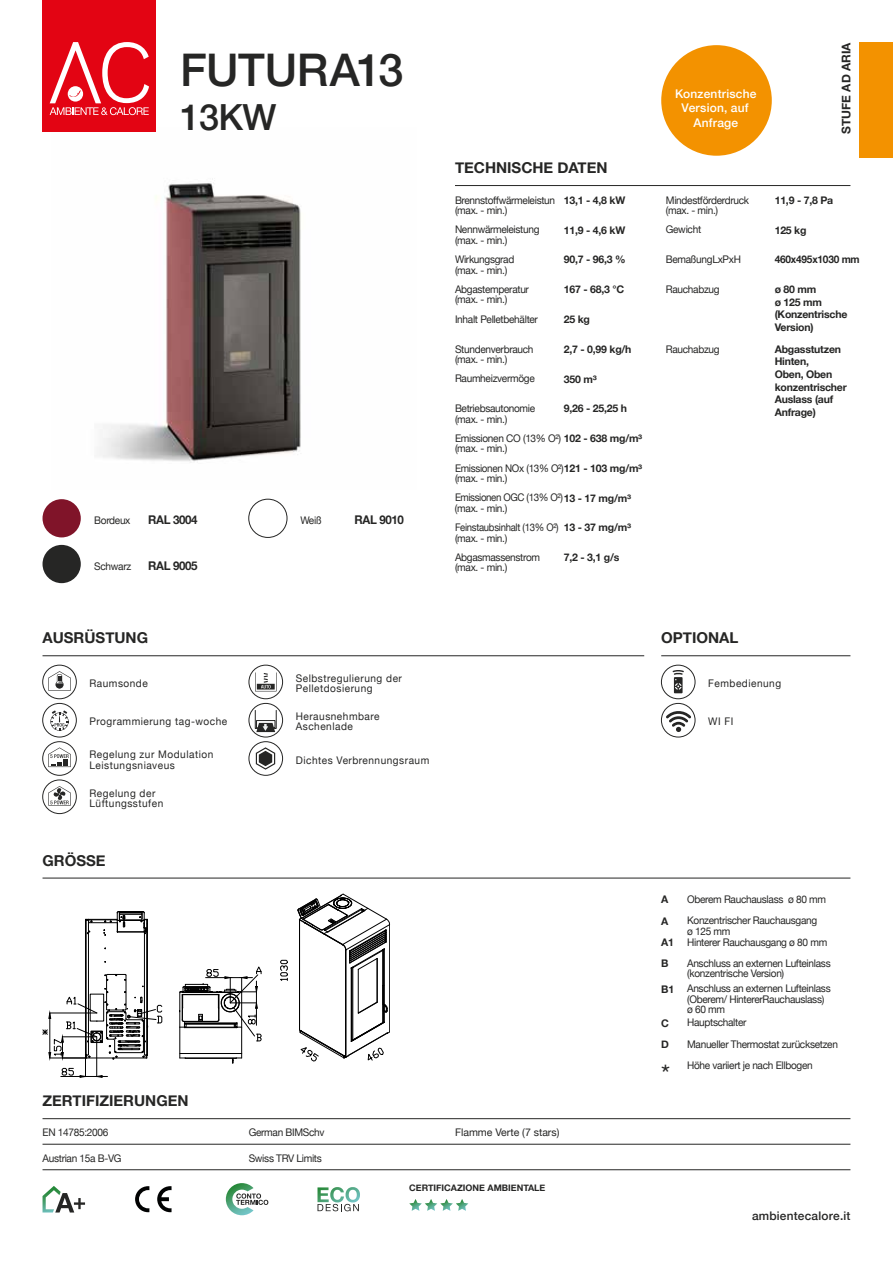
<style>
.page{position:relative;width:893px;height:1263px;background:#fff}
.page>*{position:absolute;margin:0;border:0;box-sizing:border-box;transform-origin:0 0}
.t1{font:500 45px "Helvetica Neue";letter-spacing:-.005em;color:#262625}
.t2{font:500 36px "Helvetica Neue";color:#262625}
.t3{font:25.5px "Helvetica Neue";color:#262625}
.t4{font:700 15px "Helvetica Neue";color:#262625}
.t5{font:500 12px/14.5px "Helvetica Neue";letter-spacing:.015em;color:#fff;text-align:center}
.t6{font:700 12px "Helvetica Neue";letter-spacing:-.03em;color:#262625;scale:.96 1}
.t7{font:700 12px "Helvetica Neue";color:#262625}
.t8{font:500 11.85px "Helvetica Neue";letter-spacing:.015em;color:#262625}
.t9{font:10.5px/10.5px "Helvetica Neue";letter-spacing:-.03em;color:#262625;scale:.96 1}
.t10{font:700 10.5px/12.6px "Helvetica Neue";letter-spacing:-.02em;color:#262625}
.t11{font:10.5px/10.5px "Helvetica Neue";letter-spacing:.05em;color:#262625;scale:.96 1}
.t12{font:10.5px/10.5px "Helvetica Neue";letter-spacing:-.03em;color:#262625;scale:.94 1}
.t13{font:10.5px/10.5px "Helvetica Neue";letter-spacing:-.03em;color:#262625;scale:.93 1}
.t14{font:10.5px/10.5px "Helvetica Neue";letter-spacing:-.03em;color:#262625;scale:.91 1}
.t15{font:10.5px "Helvetica Neue";color:#262625}
.t16{font:700 10.5px "Helvetica Neue";letter-spacing:-.02em;color:#262625;scale:.96 1}
.t17{font:700 9px "Helvetica Neue";color:#262625}
.s1{font-weight:700}
</style>
<div class="page">
<hr style="left:455px;top:185px;width:395px;height:1px;background:#262625">
<hr style="left:43px;top:655px;width:601px;height:1px;background:#262625">
<hr style="left:661px;top:655px;width:189px;height:1px;background:#262625">
<hr style="left:43px;top:878px;width:807px;height:1px;background:#262625">
<svg style="left:43px;top:1186px;width:42px;height:26px"></svg>
<svg style="left:135px;top:1186px;width:14px;height:26px"></svg>
<svg style="left:157px;top:1186px;width:15px;height:26px"></svg>
<svg style="left:226px;top:1183px;width:42px;height:32px"></svg>
<svg style="left:317px;top:1187px;width:43px;height:24px"></svg>
<svg style="left:409px;top:1199px;width:59px;height:12px"></svg>
<div style="left:860px;top:43px;width:33px;height:115px;background:#f39200"></div>
<svg style="left:297px;top:893px;width:93px;height:168px"></svg>
<svg style="left:280px;top:960px;width:8px;height:21px"></svg>
<svg style="left:43px;top:911px;width:120px;height:167px"></svg>
<svg style="left:179px;top:966px;width:83px;height:97px"></svg>
<div style="left:43px;top:499px;width:38px;height:38px;background:#801429;border-radius:50%"></div>
<div style="left:43px;top:545px;width:38px;height:38px;background:#262625;border-radius:50%"></div>
<div style="left:249px;top:499px;width:38px;height:39px;border:1px solid #262625;border-radius:50%"></div>
<img style="left:99px;top:178px;width:202px;height:285px">
<div style="left:43px;top:665px;width:34px;height:34px;border:1px solid #262625;border-radius:50%"></div>
<svg style="left:48px;top:671px;width:23px;height:20px"></svg>
<div style="left:43px;top:703px;width:34px;height:34px;border:1px solid #262625;border-radius:50%"></div>
<svg style="left:50px;top:710px;width:19px;height:21px"></svg>
<div style="left:43px;top:741px;width:34px;height:34px;border:1px solid #262625;border-radius:50%"></div>
<svg style="left:48px;top:747px;width:23px;height:20px"></svg>
<div style="left:43px;top:780px;width:34px;height:34px;border:1px solid #262625;border-radius:50%"></div>
<svg style="left:48px;top:786px;width:23px;height:20px"></svg>
<div style="left:249px;top:665px;width:34px;height:34px;border:1px solid #262625;border-radius:50%"></div>
<svg style="left:255px;top:672px;width:22px;height:19px"></svg>
<div style="left:249px;top:703px;width:34px;height:34px;border:1px solid #262625;border-radius:50%"></div>
<div style="left:255px;top:710px;width:22px;height:19px;border:1px solid #262625"></div>
<div style="left:256px;top:720px;width:19px;height:8px;border:1px solid #262625"></div>
<svg style="left:256px;top:723px;width:19px;height:9px"></svg>
<div style="left:249px;top:741px;width:34px;height:34px;border:1px solid #262625;border-radius:50%"></div>
<svg style="left:255px;top:747px;width:21px;height:23px"></svg>
<div style="left:661px;top:665px;width:34px;height:34px;border:1px solid #262625;border-radius:50%"></div>
<svg style="left:672px;top:670px;width:12px;height:23px"></svg>
<div style="left:661px;top:703px;width:34px;height:34px;border:1px solid #262625;border-radius:50%"></div>
<svg style="left:666px;top:709px;width:25px;height:23px"></svg>
<hr style="left:43px;top:1118px;width:807px;height:1px;background:#262625">
<hr style="left:43px;top:1144px;width:807px;height:1px;background:#262625">
<hr style="left:43px;top:1169px;width:807px;height:1px;background:#262625">
<div style="left:661px;top:45px;width:111px;height:111px;background:#f39200;border-radius:50%"></div>
<div style="left:43px;top:0;width:113px;height:132px;background:#e30413"></div>
<svg style="left:50px;top:42px;width:99px;height:73px"></svg>
<h1 class="t1" style="left:180px;top:34px;width:225px">FUTURA13</h1>
<h2 class="t2" style="left:180px;top:88px;width:98px">13KW</h2>
<p class="t9" style="left:94px;top:516px;width:39px">Bordeux</p>
<p class="t6" style="left:148px;top:510px;width:53px">RAL 3004</p>
<p class="t9" style="left:94px;top:561px;width:40px">Schwarz</p>
<p class="t6" style="left:148px;top:556px;width:53px">RAL 9005</p>
<p class="t9" style="left:300px;top:516px;width:23px">Weiß</p>
<p class="t6" style="left:354px;top:510px;width:53px">RAL 9010</p>
<h3 class="t4" style="left:455px;top:156px;width:154px">TECHNISCHE DATEN</h3>
<p class="t9" style="left:455px;top:195px;width:106px">Brennstoffwärmeleistun (max. - min.)</p>
<p class="t10" style="left:564px;top:194px;width:63px">13,1 - 4,8 kW</p>
<p class="t9" style="left:455px;top:225px;width:90px">Nennwärmeleistung (max. - min.)</p>
<p class="t10" style="left:564px;top:224px;width:63px">11,9 - 4,6 kW</p>
<p class="t9" style="left:455px;top:255px;width:63px">Wirkungsgrad (max. - min.)</p>
<p class="t10" style="left:564px;top:254px;width:63px">90,7 - 96,3 %</p>
<p class="t9" style="left:455px;top:285px;width:79px">Abgastemperatur (max. - min.)</p>
<p class="t10" style="left:564px;top:283px;width:62px">167 - 68,3 °C</p>
<p class="t9" style="left:455px;top:314px;width:88px">Inhalt Pelletbehälter</p>
<p class="t10" style="left:564px;top:313px;width:28px">25 kg</p>
<p class="t9" style="left:455px;top:344px;width:83px">Stundenverbrauch (max. - min.)</p>
<p class="t10" style="left:564px;top:343px;width:69px">2,7 - 0,99 kg/h</p>
<p class="t9" style="left:455px;top:374px;width:85px">Raumheizvermöge</p>
<p class="t10" style="left:564px;top:373px;width:35px">350 m³</p>
<p class="t9" style="left:455px;top:404px;width:85px">Betriebsautonomie (max. - min.)</p>
<p class="t10" style="left:564px;top:402px;width:65px">9,26 - 25,25 h</p>
<p class="t9" style="left:455px;top:433px;width:197px">Emissionen CO (13% O²) <span class="s1">102 - 638 mg/m³ </span>(max. - min.)</p>
<p class="t12" style="left:455px;top:463px;width:201px">Emissionen NOx (13% O²)<span class="s1">121 - 103 mg/m³ </span>(max. - min.)</p>
<p class="t13" style="left:455px;top:493px;width:191px">Emissionen OGC (13% O²)<span class="s1">13 - 17 mg/m³ </span>(max. - min.)</p>
<p class="t14" style="left:455px;top:523px;width:115px">Feinstaubsinhalt (13% O²) (max. - min.)</p>
<p class="t10" style="left:564px;top:522px;width:69px">13 - 37 mg/m³</p>
<p class="t9" style="left:455px;top:552px;width:90px">Abgasmassenstrom (max. - min.)</p>
<p class="t10" style="left:564px;top:551px;width:57px">7,2 - 3,1 g/s</p>
<p class="t5" style="left:675px;top:85px;width:83px">Konzentrische<br>Version, auf<br>Anfrage</p>
<p class="t7" style="left:837px;top:134px;width:93px;rotate:-90deg">STUFE AD ARIA</p>
<p class="t9" style="left:666px;top:195px;width:88px">Mindestförderdruck (max. - min.)</p>
<p class="t10" style="left:775px;top:194px;width:60px">11,9 - 7,8 Pa</p>
<p class="t9" style="left:666px;top:225px;width:38px">Gewicht</p>
<p class="t10" style="left:775px;top:224px;width:33px">125 kg</p>
<p class="t9" style="left:666px;top:255px;width:80px">BemaßungLxPxH</p>
<p class="t16" style="left:775px;top:251px;width:90px">460x495x1030 mm</p>
<p class="t9" style="left:666px;top:285px;width:58px">Rauchabzug</p>
<p class="t10" style="left:775px;top:283px;width:74px">ø 80 mm<br>ø 125 mm (Konzentrische<br>Version)</p>
<p class="t9" style="left:666px;top:344px;width:58px">Rauchabzug</p>
<p class="t10" style="left:775px;top:343px;width:74px">Abgasstutzen<br>Hinten,<br>Oben, Oben konzentrischer<br>Auslass (auf<br>Anfrage)</p>
<h3 class="t4" style="left:43px;top:626px;width:107px">AUSRÜSTUNG</h3>
<h3 class="t4" style="left:661px;top:626px;width:79px">OPTIONAL</h3>
<p class="t11" style="left:90px;top:678px;width:62px">Raumsonde</p>
<p class="t11" style="left:90px;top:717px;width:145px">Programmierung tag-woche</p>
<p class="t11" style="left:90px;top:750px;width:131px">Regelung zur Modulation<br>Leistungsniaveus</p>
<p class="t11" style="left:90px;top:788px;width:78px">Regelung der<br>Lüftungsstufen</p>
<h3 class="t4" style="left:43px;top:848px;width:65px">GRÖSSE</h3>
<p class="t11" style="left:296px;top:673px;width:112px">Selbstregulierung der<br>Pelletdosierung</p>
<p class="t11" style="left:296px;top:712px;width:89px">Herausnehmbare<br>Aschenlade</p>
<p class="t11" style="left:296px;top:755px;width:141px">Dichtes Verbrennungsraum</p>
<h3 class="t4" style="left:43px;top:1089px;width:148px">ZERTIFIZIERUNGEN</h3>
<p class="t9" style="left:43px;top:1128px;width:70px">EN 14785:2006</p>
<p class="t9" style="left:43px;top:1153px;width:84px">Austrian 15a B-VG</p>
<p class="t9" style="left:249px;top:1128px;width:80px">German BIMSchv</p>
<p class="t9" style="left:249px;top:1153px;width:78px">Swiss TRV Limits</p>
<p class="t15" style="left:455px;top:1125px;width:106px">Flamme Verte (7 stars)</p>
<p class="t17" style="left:409px;top:1181px;width:138px">CERTIFICAZIONE AMBIENTALE</p>
<p class="t11" style="left:708px;top:678px;width:77px">Fembedienung</p>
<p class="t9" style="left:708px;top:717px;width:28px">WI FI</p>
<p class="t10" style="left:661px;top:893px;width:9px">A</p>
<p class="t9" style="left:687px;top:895px;width:146px">Oberem Rauchauslass ø 80 mm</p>
<p class="t10" style="left:661px;top:915px;width:9px">A</p>
<p class="t9" style="left:687px;top:916px;width:137px">Konzentrischer Rauchausgang</p>
<p class="t9" style="left:687px;top:926px;width:47px">ø 125 mm</p>
<p class="t9" style="left:661px;top:937px;width:174px"><span class="s1">A1</span> Hinterer Rauchausgang ø 80 mm</p>
<p class="t10" style="left:661px;top:957px;width:9px">B</p>
<p class="t9" style="left:687px;top:958px;width:151px">Anschluss an externen Lufteinlass (konzentrische Version)</p>
<p class="t9" style="left:687px;top:984px;width:151px;text-indent:-26px"><span class="s1">B1</span> Anschluss an externen Lufteinlass (Oberem/ HintererRauchauslass) ø 60 mm</p>
<p class="t10" style="left:661px;top:1017px;width:9px">C</p>
<p class="t9" style="left:687px;top:1018px;width:63px">Hauptschalter</p>
<p class="t10" style="left:661px;top:1038px;width:9px">D</p>
<p class="t9" style="left:687px;top:1039px;width:159px">Manueller Thermostat zurücksetzen</p>
<h3 class="t3" style="left:661px;top:1056px;width:10px">*</h3>
<p class="t9" style="left:687px;top:1060px;width:132px">Höhe variiert je nach Ellbogen</p>
<p class="t8" style="left:752px;top:1207px;width:100px">ambientecalore.it</p>
</div>
